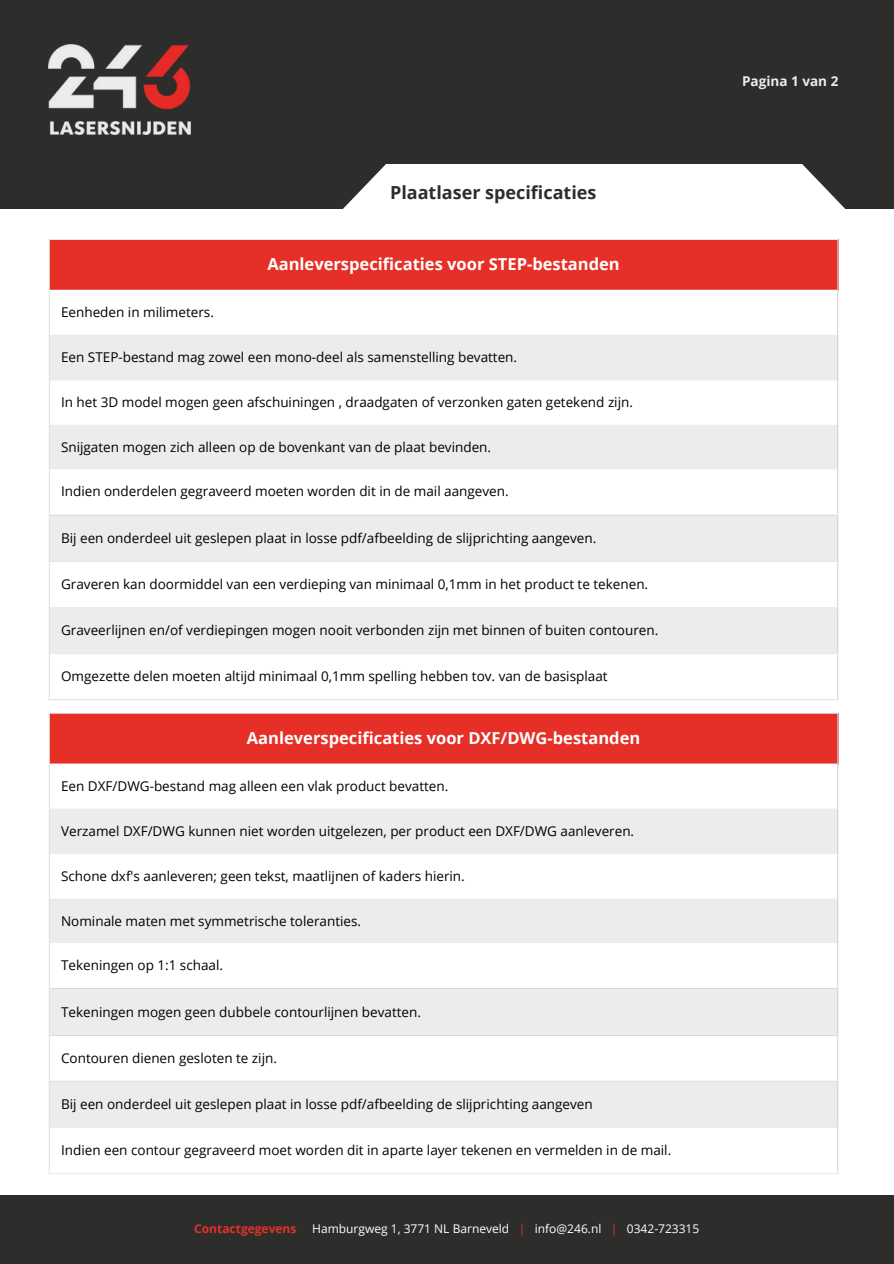
<style>
.page{position:relative;width:894px;height:1264px;background:#fff}
.page>*{position:absolute;margin:0;border:0;box-sizing:border-box;transform-origin:0 0}
.t1{font:700 18px "Open Sans";color:#2d2e2b}
.t2{font:700 16.5px "Open Sans";color:#fff}
.t3{font:13.5px "Open Sans";color:#000}
.t4{font:700 13.5px "Open Sans";color:#ececec}
.t5{font:12px "Open Sans";color:#fff}
.t6{font:700 12px "Open Sans";color:#e63027}
.s1{color:#e63027}
</style>
<div class="page">
<div style="left:49px;top:239px;width:789px;height:51px;background:#e63027"></div>
<svg style="left:50px;top:335px;width:787px;height:318px;fill:#ececec"></svg>
<hr style="left:49px;top:240px;width:1px;height:459px;background:#ececec">
<hr style="left:837px;top:240px;width:1px;height:459px;background:#ececec">
<hr style="left:49px;top:239px;width:789px;height:1px;background:#ececec">
<hr style="left:49px;top:514px;width:789px;height:1px;background:#ececec">
<hr style="left:49px;top:560px;width:789px;height:2px;background:#ececec">
<hr style="left:49px;top:607px;width:789px;height:1px;background:#ececec">
<hr style="left:49px;top:653px;width:789px;height:1px;background:#ececec">
<hr style="left:49px;top:699px;width:789px;height:1px;background:#ececec">
<div style="left:0;top:1194px;width:893px;height:69px;background:#2d2d2b"></div>
<div style="left:0;top:0;width:893px;height:209px;background:#2d2d2b"></div>
<svg style="left:343px;top:164px;width:503px;height:45px;background:#ececec"></svg>
<img style="left:49px;top:44px;width:142px;height:90px">
<div style="left:49px;top:713px;width:789px;height:51px;background:#e63027"></div>
<svg style="left:50px;top:763px;width:787px;height:365px"></svg>
<svg style="left:50px;top:808px;width:787px;height:318px;fill:#ececec"></svg>
<hr style="left:49px;top:713px;width:1px;height:459px;background:#ececec">
<hr style="left:837px;top:713px;width:1px;height:459px;background:#ececec">
<hr style="left:49px;top:712px;width:789px;height:1px;background:#ececec">
<hr style="left:49px;top:988px;width:789px;height:1px;background:#ececec">
<hr style="left:49px;top:1034px;width:789px;height:1px;background:#ececec">
<hr style="left:49px;top:1080px;width:789px;height:1px;background:#ececec">
<hr style="left:49px;top:1126px;width:789px;height:1px;background:#ececec">
<hr style="left:49px;top:1172px;width:789px;height:2px;background:#ececec">
<p class="t1" style="left:390px;top:180px;width:208px">Plaatlaser specificaties</p>
<p class="t2" style="left:267px;top:253px;width:354px">Aanleverspecificaties voor STEP-bestanden</p>
<h1 class="t3" style="left:61px;top:302px;width:154px">Eenheden in milimeters.</h1>
<p class="t3" style="left:61px;top:347px;width:457px">Een STEP-bestand mag zowel een mono-deel als samenstelling bevatten.</p>
<p class="t3" style="left:61px;top:392px;width:573px">In het 3D model mogen geen afschuiningen , draadgaten of verzonken gaten getekend zijn.</p>
<p class="t3" style="left:61px;top:437px;width:431px">Snijgaten mogen zich alleen op de bovenkant van de plaat bevinden.</p>
<p class="t3" style="left:61px;top:481px;width:449px">Indien onderdelen gegraveerd moeten worden dit in de mail aangeven.</p>
<p class="t3" style="left:61px;top:528px;width:536px">Bij een onderdeel uit geslepen plaat in losse pdf/afbeelding de slijprichting aangeven.</p>
<p class="t3" style="left:61px;top:574px;width:588px">Graveren kan doormiddel van een verdieping van minimaal 0,1mm in het product te tekenen.</p>
<p class="t3" style="left:61px;top:620px;width:598px">Graveerlijnen en/of verdiepingen mogen nooit verbonden zijn met binnen of buiten contouren.</p>
<p class="t3" style="left:61px;top:666px;width:548px">Omgezette delen moeten altijd minimaal 0,1mm spelling hebben tov. van de basisplaat</p>
<p class="t2" style="left:247px;top:726px;width:395px">Aanleverspecificaties voor DXF/DWG-bestanden</p>
<p class="t3" style="left:61px;top:776px;width:389px">Een DXF/DWG-bestand mag alleen een vlak product bevatten.</p>
<p class="t3" style="left:61px;top:821px;width:574px">Verzamel DXF/DWG kunnen niet worden uitgelezen, per product een DXF/DWG aanleveren.</p>
<p class="t3" style="left:61px;top:866px;width:405px">Schone dxf's aanleveren; geen tekst, maatlijnen of kaders hierin.</p>
<p class="t3" style="left:61px;top:911px;width:301px">Nominale maten met symmetrische toleranties.</p>
<p class="t3" style="left:61px;top:955px;width:163px">Tekeningen op 1:1 schaal.</p>
<p class="t3" style="left:61px;top:1002px;width:361px">Tekeningen mogen geen dubbele contourlijnen bevatten.</p>
<p class="t3" style="left:61px;top:1048px;width:217px">Contouren dienen gesloten te zijn.</p>
<p class="t3" style="left:61px;top:1094px;width:533px">Bij een onderdeel uit geslepen plaat in losse pdf/afbeelding de slijprichting aangeven</p>
<p class="t3" style="left:61px;top:1140px;width:611px">Indien een contour gegraveerd moet worden dit in aparte layer tekenen en vermelden in de mail.</p>
<p class="t6" style="left:194px;top:1220px;width:104px">Contactgegevens</p>
<p class="t5" style="left:312px;top:1220px;width:388px">Hamburgweg 1, 3771 NL Barneveld <span class="s1">|</span> info@246.nl <span class="s1">|</span> 0342-723315</p>
<p class="t4" style="left:741px;top:72px;width:98px">Pagina 1 van 2</p>
</div>
